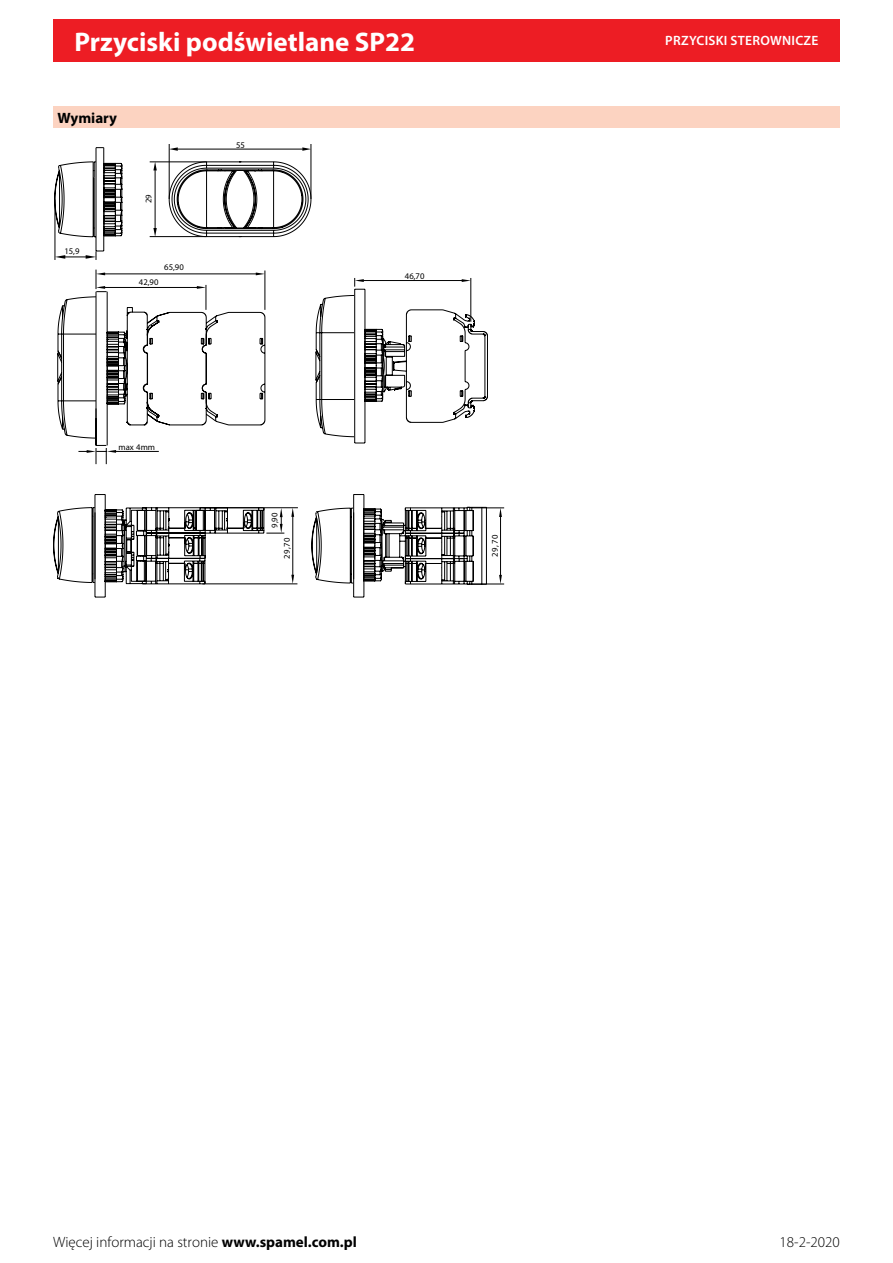
<style>
.page{position:relative;width:893px;height:1263px;background:#fff}
.page>*{position:absolute;margin:0;border:0;box-sizing:border-box;transform-origin:0 0}
.t1{font:700 27px "Myriad Pro";color:#fff}
.t2{font:300 15px "Myriad Pro";color:#000}
.Überschrift{font:700 15px "Myriad Pro";color:#000}
.t3{font:600 13.5px "Myriad Pro";letter-spacing:.02em;color:#fff}
.Cecha_Wymiary{font:8.7px "Myriad Pro";color:#000}
.s1{font-weight:700}
</style>
<div class="page">
<div style="left:53px;top:19px;width:787px;height:43px;background:#ed1d24"></div>
<div style="left:53px;top:106px;width:787px;height:22px;background:#fcd3c1"></div>
<svg style="left:53px;top:173px;width:300px;height:411px"></svg>
<hr style="left:55px;top:200px;width:1px;height:60px;background:#000">
<svg style="left:55px;top:251px;width:42px;height:9px"></svg>
<hr style="left:311px;top:144px;width:1px;height:55px;background:#000">
<hr style="left:169px;top:144px;width:1px;height:55px;background:#000">
<svg style="left:57px;top:295px;width:296px;height:285px"></svg>
<hr style="left:293px;top:516px;width:1px;height:59px;background:#000">
<hr style="left:202px;top:584px;width:95px;height:1px;background:#000">
<hr style="left:203px;top:507px;width:95px;height:1px;background:#000">
<svg style="left:291px;top:508px;width:3px;height:9px"></svg>
<svg style="left:291px;top:575px;width:3px;height:9px"></svg>
<hr style="left:500px;top:516px;width:1px;height:59px;background:#000">
<hr style="left:470px;top:584px;width:34px;height:1px;background:#000">
<hr style="left:470px;top:508px;width:34px;height:1px;background:#000">
<svg style="left:499px;top:508px;width:3px;height:9px"></svg>
<svg style="left:499px;top:575px;width:3px;height:9px"></svg>
<svg style="left:78px;top:270px;width:206px;height:327px"></svg>
<svg style="left:353px;top:278px;width:135px;height:319px"></svg>
<svg style="left:58px;top:147px;width:254px;height:90px"></svg>
<h1 class="t1" style="left:74px;top:24px;width:342px">Przyciski podświetlane SP22</h1>
<p class="Überschrift" style="left:57px;top:108px;width:61px">Wymiary</p>
<p class="Cecha_Wymiary" style="left:64px;top:245px;width:17px">15,9</p>
<p class="Cecha_Wymiary" style="left:143px;top:203px;width:10px;rotate:-90deg">29</p>
<p class="Cecha_Wymiary" style="left:164px;top:262px;width:21px">65,90</p>
<p class="Cecha_Wymiary" style="left:139px;top:277px;width:21px">42,90</p>
<p class="Cecha_Wymiary" style="left:236px;top:139px;width:10px">55</p>
<p class="Cecha_Wymiary" style="left:405px;top:270px;width:21px">46,70</p>
<p class="Cecha_Wymiary" style="left:118px;top:442px;width:38px">max 4mm</p>
<p class="Cecha_Wymiary" style="left:269px;top:528px;width:17px;rotate:-90deg">9,90</p>
<p class="Cecha_Wymiary" style="left:282px;top:559px;width:23px;rotate:-90deg">07, 92</p>
<p class="Cecha_Wymiary" style="left:490px;top:557px;width:23px;rotate:-90deg">07, 92</p>
<p class="t3" style="left:665px;top:32px;width:155px">PRZYCISKI STEROWNICZE</p>
<p class="t2" style="left:53px;top:1234px;width:305px">Więcej informacji na stronie <span class="s1">www.spamel.com.pl</span></p>
<p class="t2" style="left:780px;top:1234px;width:62px">18-2-2020</p>
</div>
